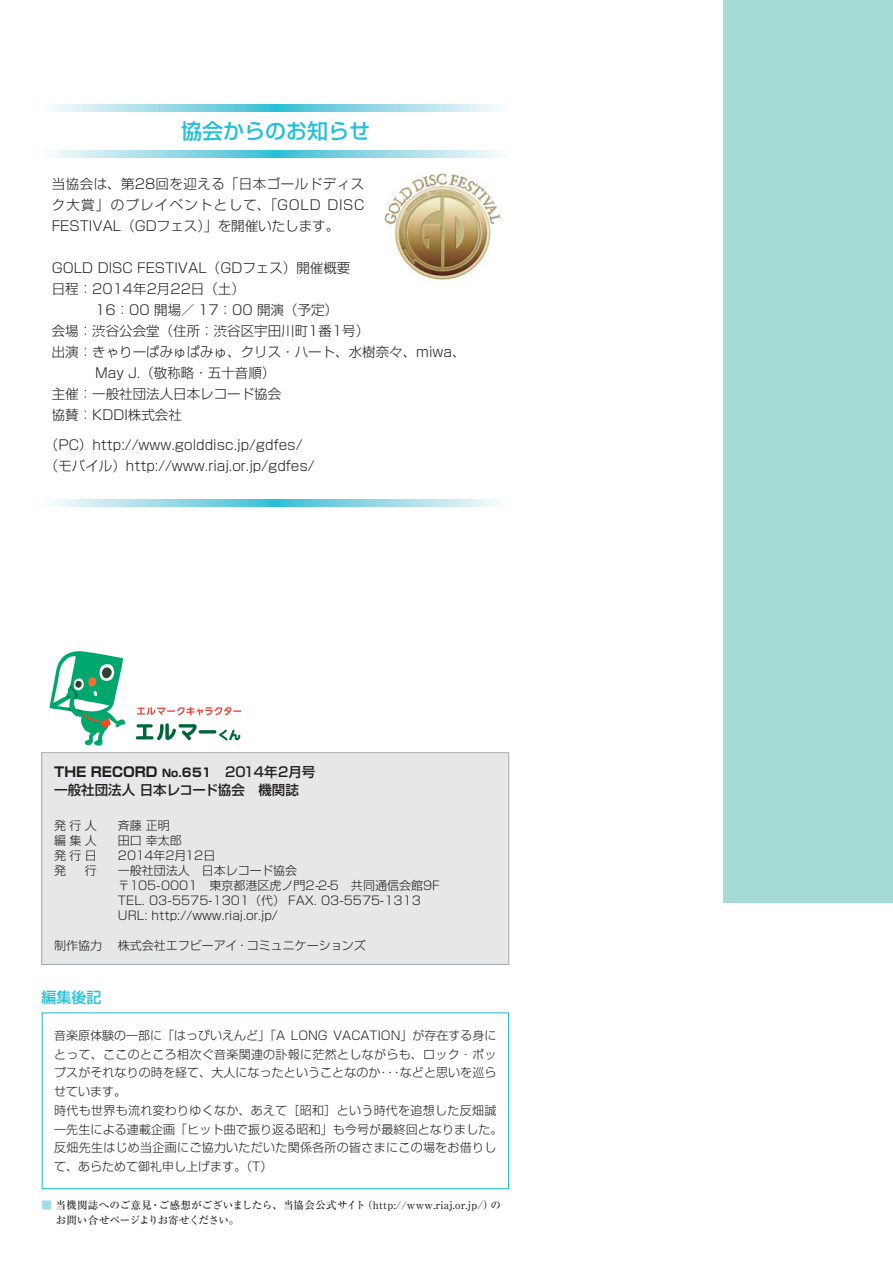
<style>
.page{position:relative;width:893px;height:1263px;background:#fff}
.page>*{position:absolute;margin:0;border:0;box-sizing:border-box;transform-origin:0 0}
.t1{font:21px "Shin Go Pr 6 Medium 90 pv RKSJ H";color:#24c0d7}
.t2{font:15px "Shin Go Pr 6 Medium 90 pv RKSJ H";color:#24c0d7}
.t3{font:13.5px/21px "Shin Go Pr 6 Light 90 pv RKSJ H";color:#231f20}
.t4{font:13.5px "Shin Go Pr 6 Bold 90 pv RKSJ H";color:#231f20}
.t5{font:13.5px "Shin Go Pr 6 Medium 90 pv RKSJ H";color:#231f20}
.t6{font:12px/18.8px "Shin Go Pr 6 Light 90 pv RKSJ H";letter-spacing:.01em;color:#231f20}
.t7{font:10.5px/15px "Ryumin Pr 5 Medium 90 pv RKSJ H";letter-spacing:.015em;color:#231f20}
.s1{font-size:10.5px}
.s2{font-size:12px}
.s3{font-family:"Shin Go Pr 6 Medium 90 pv RKSJ H"}
.s4{color:#a2dce9}
</style>
<div class="page">
<div style="left:41px;top:752px;width:468px;height:213px;background:#e6e7e8"></div>
<svg style="left:42px;top:1012px;width:467px;height:177px"></svg>
<div style="left:723px;top:0;width:170px;height:903px;background:#a6dad4"></div>
<svg style="left:51px;top:151px;width:450px;height:6px;background:#9adbe8"></svg>
<svg style="left:51px;top:105px;width:450px;height:6px;background:#9adbe8"></svg>
<svg style="left:51px;top:500px;width:450px;height:6px;background:#9adbe8"></svg>
<svg style="left:135px;top:706px;width:107px;height:35px"></svg>
<svg style="left:49px;top:651px;width:77px;height:95px"></svg>
<img style="left:384px;top:172px;width:118px;height:109px">
<h1 class="t1" style="left:181px;top:123px;width:190px">協会からのお知らせ</h1>
<p class="t3" style="left:52px;top:175px;width:314px;text-align:justify">当協会は、第28回を迎える「日本ゴールドディスク大賞」のプレイベントとして、「GOLD DISC FESTIVAL（GDフェス）」を開催いたします。</p>
<p class="t3" style="left:52px;top:259px;width:300px">GOLD DISC FESTIVAL（GDフェス）開催概要日程：2014年2月22日（土）</p>
<p class="t3" style="left:95px;top:301px;width:244px">16：00 開場／ 17：00 開演（予定）</p>
<p class="t3" style="left:52px;top:322px;width:319px">会場：渋谷公会堂（住所：渋谷区宇田川町1番1号）</p>
<p class="t3" style="left:52px;top:343px;width:415px">出演：きゃりーぱみゅぱみゅ、クリス・ハート、水樹奈々、miwa、</p>
<p class="t3" style="left:95px;top:364px;width:182px">May J.（敬称略・五十音順）</p>
<p class="t3" style="left:52px;top:385px;width:231px">主催：一般社団法人日本レコード協会</p>
<p class="t3" style="left:52px;top:406px;width:132px">協賛：KDDI株式会社</p>
<p class="t3" style="left:45px;top:436px;width:271px">（PC）http://www.golddisc.jp/gdfes/（モバイル）http://www.riaj.or.jp/gdfes/</p>
<p class="t4" style="left:54px;top:767px;width:263px">THE RECORD <span class="s1">No.</span><span class="s2">651</span><span class="s3">　2014年2月号</span></p>
<p class="t5" style="left:54px;top:785px;width:246px">一般社団法人 日本レコード協会　機関誌</p>
<p class="t6" style="left:54px;top:817px;width:44px">発行人</p>
<p class="t6" style="left:118px;top:817px;width:53px">斉藤 正明</p>
<p class="t6" style="left:54px;top:832px;width:44px">編集人</p>
<p class="t6" style="left:118px;top:832px;width:65px">田口 幸太郎</p>
<p class="t6" style="left:54px;top:847px;width:44px">発行日</p>
<p class="t6" style="left:118px;top:847px;width:99px">2014年2月12日</p>
<p class="t6" style="left:54px;top:862px;width:44px">発　行</p>
<p class="t6" style="left:118px;top:864px;width:323px;line-height:15px">一般社団法人　日本レコード協会<br>〒105-0001　東京都港区虎ノ門2-2-5　共同通信会館9F<br>TEL. 03-5575-1301（代）　FAX. 03-5575-1313<br>URL: http://www.riaj.or.jp/</p>
<p class="t6" style="left:54px;top:937px;width:49px">制作協力</p>
<p class="t6" style="left:118px;top:937px;width:249px">株式会社エフビーアイ・コミュニケーションズ</p>
<p class="t2" style="left:41px;top:991px;width:61px">編集後記</p>
<p class="t6" style="left:54px;top:1028px;width:450px">音楽原体験の一部に「はっぴいえんど」「A LONG VACATION」が存在する身にとって、ここのところ相次ぐ音楽関連の訃報に茫然としながらも、ロック・ポップスがそれなりの時を経て、大人になったということなのか･･･などと思いを巡らせています。<br>時代も世界も流れ変わりゆくなか、あえて［昭和］という時代を追想した反畑誠一先生による連載企画「ヒット曲で振り返る昭和」も今号が最終回となりました。反畑先生はじめ当企画にご協力いただいた関係各所の皆さまにこの場をお借りして、あらためて御礼申し上げます。（T）</p>
<p class="t7" style="left:41px;top:1199px;width:461px"><span class="s4">■</span> 当機関誌へのご意見・ご感想がございましたら、当協会公式サイト（http://www.riaj.or.jp/）の　 お問い合せページよりお寄せください。</p>
</div>
